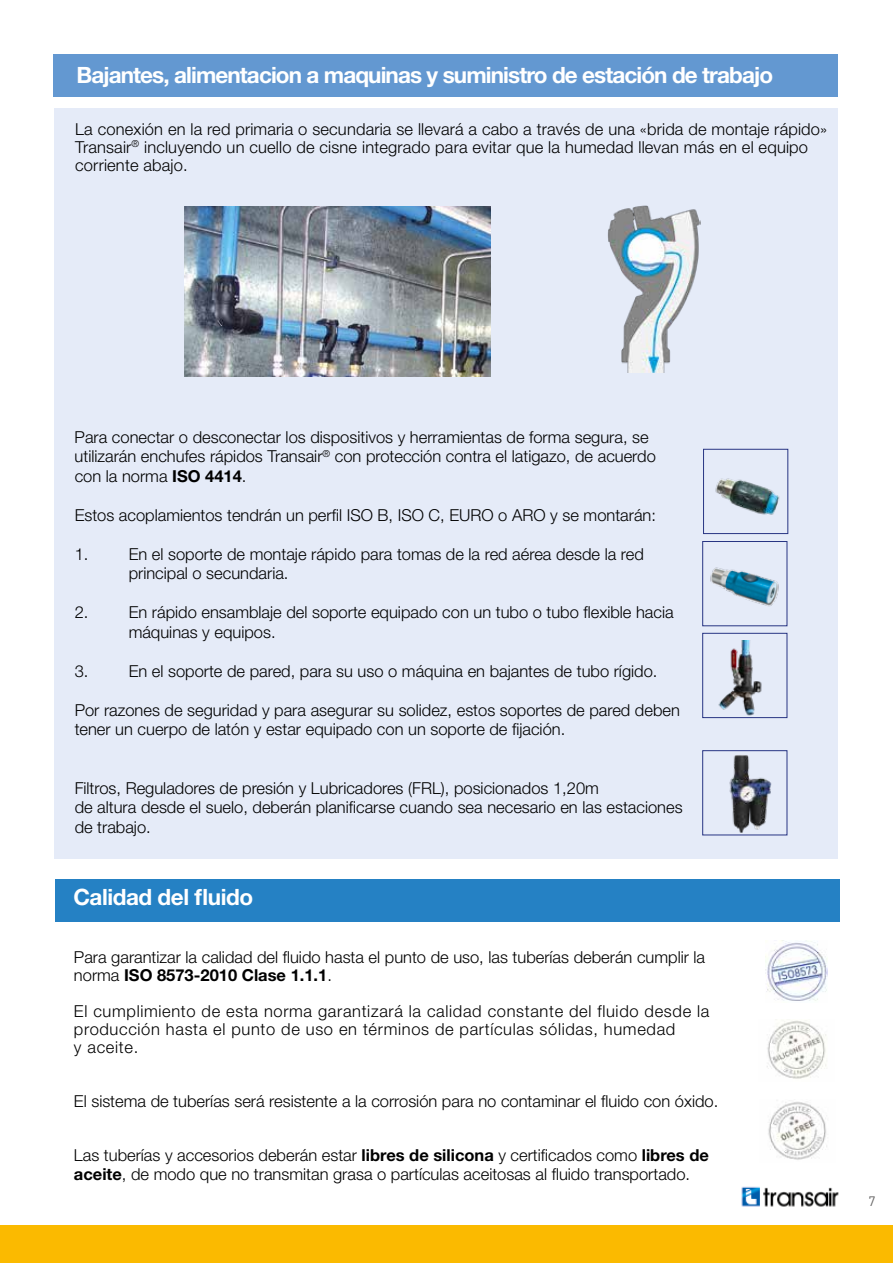
<style>
.page{position:relative;width:893px;height:1263px;background:#fff}
.page>*{position:absolute;margin:0;border:0;box-sizing:border-box;transform-origin:0 0}
.t1{font:700 22.5px "Helvetica Neue LT Std";letter-spacing:-.04em;color:#fff}
.t2{font:700 22.5px "Helvetica Neue LT Std";letter-spacing:-.02em;color:#fff}
.t3{font:300 16.5px/19.5px "Helvetica Neue LT Std";color:#000}
.t4{font:300 16.5px/18px "Helvetica Neue LT Std";letter-spacing:.04em;color:#000}
.t5{font:13.5px "DINOT";color:#646363}
.s1{font-weight:700}
</style>
<div class="page">
<div style="left:0;top:1225px;width:893px;height:38px;background:#fbba00"></div>
<img style="left:741px;top:1186px;width:98px;height:21px">
<div style="left:54px;top:108px;width:783px;height:751px;background:#e5ebf8"></div>
<img style="left:184px;top:207px;width:306px;height:169px">
<div style="left:53px;top:54px;width:785px;height:43px;background:#6398d1"></div>
<div style="left:55px;top:879px;width:785px;height:42px;background:#2581c4"></div>
<img style="left:607px;top:206px;width:93px;height:166px">
<img style="left:766px;top:941px;width:61px;height:60px">
<img style="left:767px;top:1020px;width:59px;height:59px">
<img style="left:768px;top:1102px;width:59px;height:58px">
<img style="left:729px;top:755px;width:43px;height:78px">
<div style="left:702px;top:750px;width:85px;height:85px;border:1px solid #283583"></div>
<div style="left:703px;top:449px;width:85px;height:85px;border:1px solid #283583"></div>
<div style="left:702px;top:541px;width:85px;height:85px;border:1px solid #283583"></div>
<div style="left:702px;top:633px;width:85px;height:85px;border:1px solid #283583"></div>
<img style="left:715px;top:456px;width:73px;height:74px">
<img style="left:704px;top:567px;width:81px;height:58px">
<img style="left:702px;top:640px;width:76px;height:78px">
<h1 class="t1" style="left:76px;top:61px;width:698px">Bajantes, alimentacion a maquinas y suministro de estación de trabajo</h1>
<p class="t3" style="left:75px;top:119px;width:753px;line-height:18px">La conexión en la red primaria o secundaria se llevará a cabo a través de una «brida de montaje rápido»<br>Transair<sup>®</sup> incluyendo un cuello de cisne integrado para evitar que la humedad llevan más en el equipo corriente abajo.</p>
<p class="t3" style="left:75px;top:427px;width:583px">Para conectar o desconectar los dispositivos y herramientas de forma segura, se utilizarán enchufes rápidos Transair<sup>®</sup> con protección contra el latigazo, de acuerdo con la norma <span class="s1">ISO 4414</span>.</p>
<p class="t3" style="left:75px;top:505px;width:583px">Estos acoplamientos tendrán un perfil ISO B, ISO C, EURO o ARO y se montarán:</p>
<p class="t3" style="left:75px;top:544px;width:15px">1.</p>
<p class="t3" style="left:129px;top:544px;width:517px">En el soporte de montaje rápido para tomas de la red aérea desde la red principal o secundaria.</p>
<p class="t3" style="left:75px;top:602px;width:15px">2.</p>
<p class="t3" style="left:129px;top:602px;width:546px">En rápido ensamblaje del soporte equipado con un tubo o tubo flexible hacia máquinas y equipos.</p>
<p class="t3" style="left:75px;top:661px;width:15px">3.</p>
<p class="t3" style="left:129px;top:661px;width:530px">En el soporte de pared, para su uso o máquina en bajantes de tubo rígido.</p>
<p class="t3" style="left:75px;top:700px;width:607px">Por razones de seguridad y para asegurar su solidez, estos soportes de pared deben tener un cuerpo de latón y estar equipado con un soporte de fijación.</p>
<p class="t3" style="left:75px;top:778px;width:609px">Filtros, Reguladores de presión y Lubricadores (FRL), posicionados 1,20m<br>de altura desde el suelo, deberán planificarse cuando sea necesario en las estaciones de trabajo.</p>
<h1 class="t2" style="left:73px;top:883px;width:181px">Calidad del fluido</h1>
<p class="t3" style="left:74px;top:948px;width:633px;line-height:18px">Para garantizar la calidad del fluido hasta el punto de uso, las tuberías deberán cumplir la norma <span class="s1">ISO 8573-2010 Clase 1.1.1</span>.</p>
<p class="t4" style="left:74px;top:1002px;width:637px">El cumplimiento de esta norma garantizará la calidad constante del fluido desde la producción hasta el punto de uso en términos de partículas sólidas, humedad<br>y aceite.</p>
<p class="t3" style="left:74px;top:1091px;width:646px">El sistema de tuberías será resistente a la corrosión para no contaminar el fluido con óxido.</p>
<p class="t3" style="left:74px;top:1145px;width:636px">Las tuberías y accesorios deberán estar <span class="s1">libres de silicona</span> y certificados como <span class="s1">libres de aceite</span>, de modo que no transmitan grasa o partículas aceitosas al fluido transportado.</p>
<p class="t5" style="left:868px;top:1192px;width:9px">7</p>
</div>
